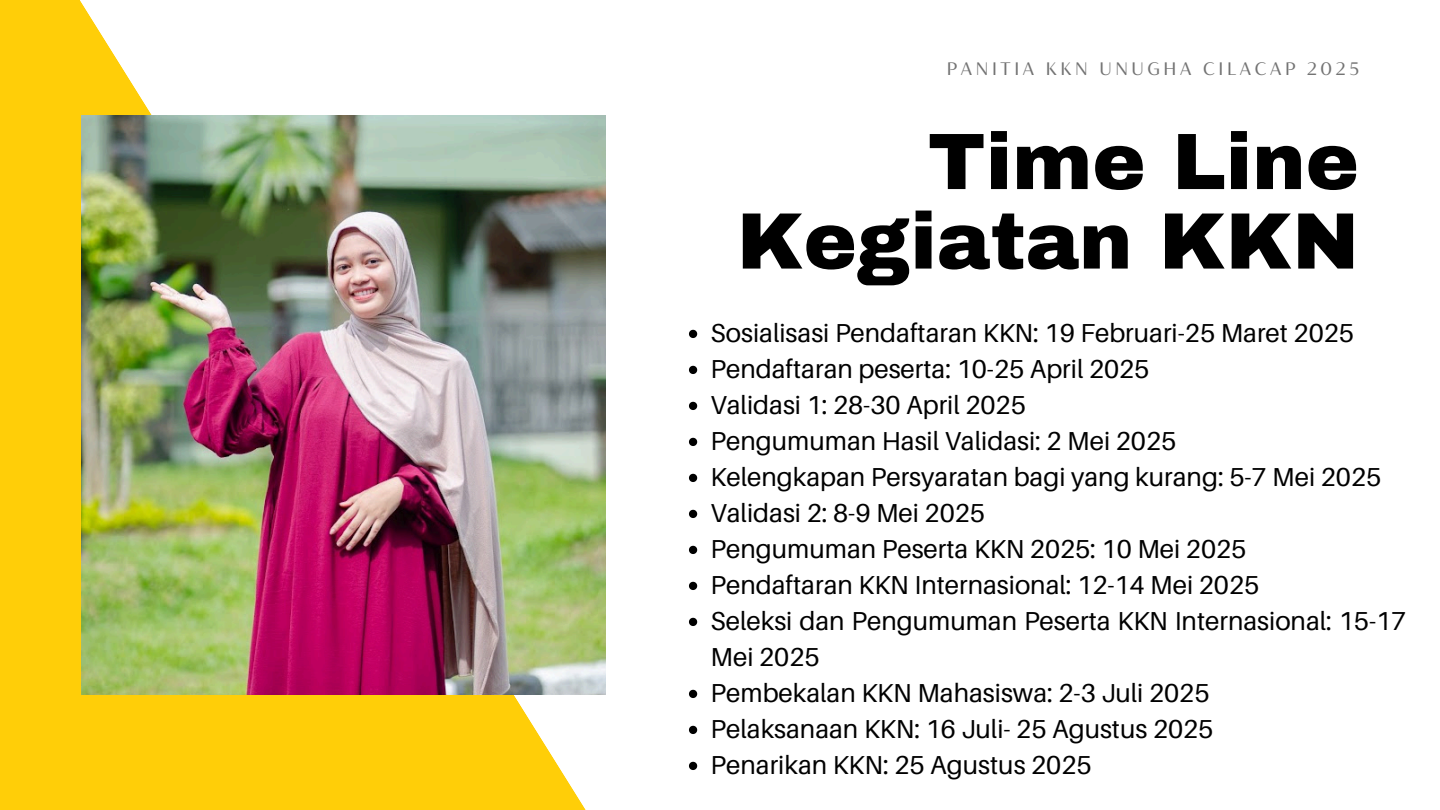
<style>
.page{position:relative;width:1440px;height:810px;background:#fff}
.page>*{position:absolute;margin:0;border:0;box-sizing:border-box;transform-origin:0 0}
.t1{font:900 80px/79.5px "Archivo";color:#000;text-align:right}
.t2{font:26px/36px "Aileron";color:#000}
.t3{font:18px "Blacker Sans Text";letter-spacing:.2em;color:#737373}
</style>
<div class="page">
<svg style="left:0;top:0;width:606px;height:810px;fill:#ffce08"></svg>
<img style="left:81px;top:115px;width:524px;height:580px">
<svg style="left:689px;top:330px;width:8px;height:8px"></svg>
<svg style="left:689px;top:366px;width:8px;height:8px"></svg>
<svg style="left:689px;top:402px;width:8px;height:8px"></svg>
<svg style="left:689px;top:438px;width:8px;height:8px"></svg>
<svg style="left:689px;top:474px;width:8px;height:8px"></svg>
<svg style="left:689px;top:510px;width:8px;height:8px"></svg>
<svg style="left:689px;top:546px;width:8px;height:8px"></svg>
<svg style="left:689px;top:582px;width:8px;height:8px"></svg>
<svg style="left:689px;top:618px;width:8px;height:8px"></svg>
<svg style="left:689px;top:690px;width:8px;height:8px"></svg>
<svg style="left:689px;top:726px;width:8px;height:8px"></svg>
<svg style="left:689px;top:762px;width:8px;height:8px"></svg>
<p class="t3" style="left:947px;top:57px;width:414px">PANITIA KKN UNUGHA CILACAP 2025</p>
<p class="t1" style="left:737px;top:123px;width:624px">Time Line<br>Kegiatan KKN</p>
<h1 class="t2" style="left:711px;top:314px;width:645px">Sosialisasi Pendaftaran KKN: 19 Februari-25 Maret 2025</h1>
<p class="t2" style="left:711px;top:350px;width:440px">Pendaftaran peserta: 10-25 April 2025</p>
<p class="t2" style="left:711px;top:386px;width:317px">Validasi 1: 28-30 April 2025</p>
<p class="t2" style="left:711px;top:422px;width:467px">Pengumuman Hasil Validasi: 2 Mei 2025</p>
<p class="t2" style="left:711px;top:458px;width:672px">Kelengkapan Persyaratan bagi yang kurang: 5-7 Mei 2025</p>
<p class="t2" style="left:711px;top:494px;width:276px">Validasi 2: 8-9 Mei 2025</p>
<p class="t2" style="left:711px;top:530px;width:537px">Pengumuman Peserta KKN 2025: 10 Mei 2025</p>
<p class="t2" style="left:711px;top:566px;width:550px">Pendaftaran KKN Internasional: 12-14 Mei 2025</p>
<p class="t2" style="left:711px;top:602px;width:697px">Seleksi dan Pengumuman Peserta KKN Internasional: 15-17<br>Mei 2025</p>
<p class="t2" style="left:711px;top:674px;width:500px">Pembekalan KKN Mahasiswa: 2-3 Juli 2025</p>
<p class="t2" style="left:711px;top:710px;width:504px">Pelaksanaan KKN: 16 Juli- 25 Agustus 2025</p>
<p class="t2" style="left:711px;top:746px;width:382px">Penarikan KKN: 25 Agustus 2025</p>
</div>
